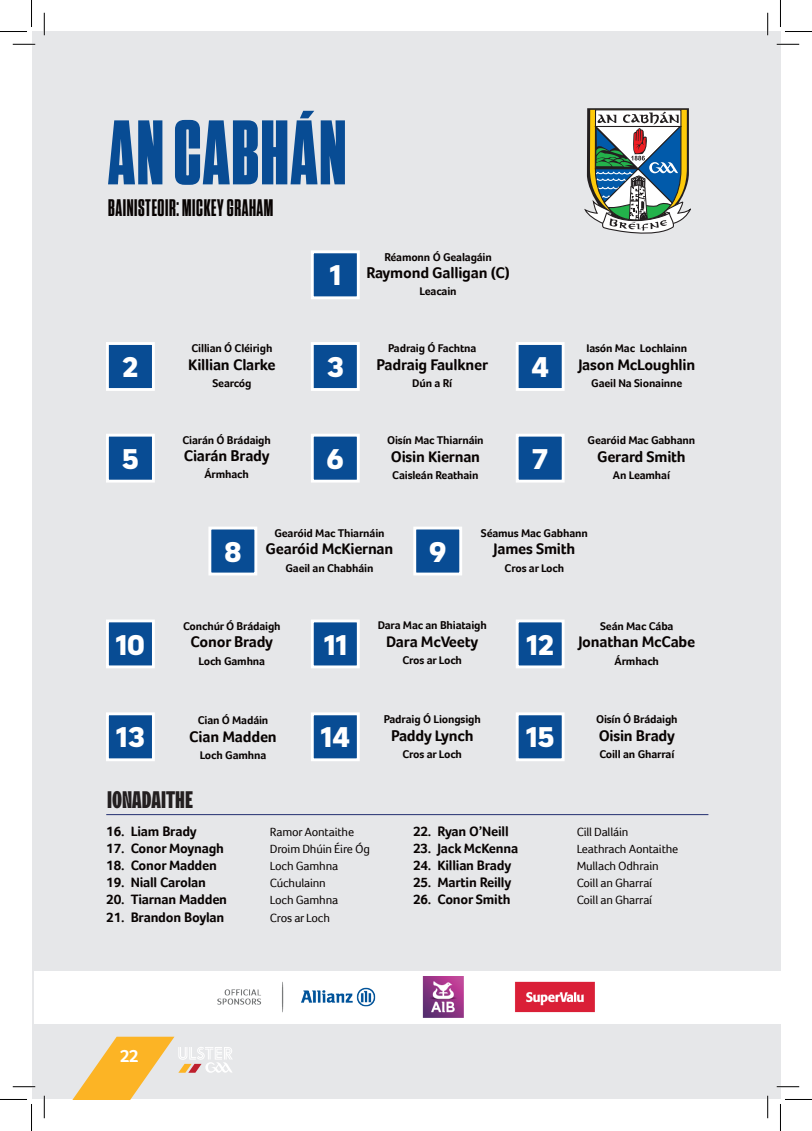
<style>
.page{position:relative;width:812px;height:1131px;background:#fff}
.page>*{position:absolute;margin:0;border:0;box-sizing:border-box;transform-origin:0 0}
.t1{font:900 91.35px "Tungsten Condensed";letter-spacing:.025em;color:#084c94}
.t2{font:900 28.65px "FS Industrie";color:#fff}
.t3{font:700 24px "Tungsten Condensed";letter-spacing:.025em;color:#080302}
.t4{font:900 24px "TT Trailers";color:#231f20}
.t5{font:700 18px "Foco";color:#fff}
.t6{font:700 15.75px "Foco";letter-spacing:-.015em;color:#080302}
.t7{font:700 13.95px "Foco";letter-spacing:-.015em;color:#080302}
.t8{font:12.15px "Foco";letter-spacing:-.015em;color:#080302}
.t9{font:700 11.55px "Foco";letter-spacing:-.015em;color:#080302}
</style>
<div class="page">
<div style="left:32px;top:32px;width:748px;height:1067px;background:#e6e7e9"></div>
<div style="left:515px;top:712px;width:49px;height:49px;background:#084c94;border:3px solid #fff"></div>
<div style="left:515px;top:433px;width:49px;height:49px;background:#084c94;border:3px solid #fff"></div>
<div style="left:515px;top:342px;width:49px;height:49px;background:#084c94;border:3px solid #fff"></div>
<div style="left:515px;top:619px;width:49px;height:49px;background:#084c94;border:3px solid #fff"></div>
<div style="left:413px;top:526px;width:49px;height:49px;background:#084c94;border:3px solid #fff"></div>
<div style="left:311px;top:712px;width:48px;height:49px;background:#084c94;border:3px solid #fff"></div>
<div style="left:311px;top:433px;width:48px;height:49px;background:#084c94;border:3px solid #fff"></div>
<div style="left:311px;top:342px;width:48px;height:49px;background:#084c94;border:3px solid #fff"></div>
<div style="left:311px;top:250px;width:48px;height:49px;background:#084c94;border:3px solid #fff"></div>
<div style="left:311px;top:619px;width:48px;height:49px;background:#084c94;border:3px solid #fff"></div>
<div style="left:208px;top:526px;width:49px;height:49px;background:#084c94;border:3px solid #fff"></div>
<div style="left:106px;top:712px;width:49px;height:49px;background:#084c94;border:3px solid #fff"></div>
<div style="left:106px;top:433px;width:49px;height:49px;background:#084c94;border:3px solid #fff"></div>
<div style="left:106px;top:342px;width:49px;height:49px;background:#084c94;border:3px solid #fff"></div>
<div style="left:106px;top:619px;width:49px;height:49px;background:#084c94;border:3px solid #fff"></div>
<hr style="left:106px;top:814px;width:602px;height:1px;background:#232f71">
<svg style="left:584px;top:108px;width:106px;height:126px;background:#92a19c"></svg>
<div style="left:35px;top:970px;width:732px;height:53px;background:#fff"></div>
<img style="left:217px;top:976px;width:377px;height:41px">
<div style="left:767px;top:970px;width:13px;height:53px;background:#fff"></div>
<svg style="left:73px;top:1036px;width:159px;height:63px"></svg>
<hr style="left:13px;top:43px;width:22px;height:2px;background:#fff">
<hr style="left:776px;top:43px;width:23px;height:2px;background:#fff">
<hr style="left:13px;top:1085px;width:22px;height:2px;background:#fff">
<hr style="left:776px;top:1085px;width:23px;height:2px;background:#fff">
<hr style="left:43px;top:13px;width:2px;height:22px;background:#fff">
<hr style="left:43px;top:1095px;width:2px;height:22px;background:#fff">
<hr style="left:766px;top:13px;width:2px;height:22px;background:#fff">
<hr style="left:766px;top:1095px;width:2px;height:22px;background:#fff">
<svg style="left:13px;top:44px;width:22px;height:1px"></svg>
<svg style="left:776px;top:44px;width:23px;height:1px"></svg>
<svg style="left:13px;top:1086px;width:22px;height:1px"></svg>
<svg style="left:776px;top:1086px;width:23px;height:1px"></svg>
<svg style="left:44px;top:13px;width:1px;height:22px"></svg>
<svg style="left:44px;top:1095px;width:1px;height:22px"></svg>
<svg style="left:767px;top:13px;width:1px;height:22px"></svg>
<svg style="left:767px;top:1095px;width:1px;height:22px"></svg>
<svg style="left:0;top:0;width:32px;height:32px"></svg>
<svg style="left:0;top:1099px;width:32px;height:31px"></svg>
<svg style="left:780px;top:0;width:31px;height:32px"></svg>
<svg style="left:780px;top:1098px;width:31px;height:32px"></svg>
<h1 class="t1" style="left:108px;top:106px;width:239px">AN CABHÁN</h1>
<h3 class="t3" style="left:108px;top:196px;width:167px">BAINISTEOIR: MICKEY GRAHAM</h3>
<h2 class="t2" style="left:122px;top:349px;width:18px">2</h2>
<p class="t9" style="left:191px;top:342px;width:82px">Cillian Ó Cléirigh</p>
<h3 class="t6" style="left:188px;top:355px;width:89px">Killian Clarke</h3>
<p class="t9" style="left:212px;top:376px;width:40px">Searcóg</p>
<h2 class="t2" style="left:329px;top:256px;width:13px">1</h2>
<p class="t9" style="left:384px;top:250px;width:109px">Réamonn Ó Gealagáin</p>
<h3 class="t6" style="left:366px;top:263px;width:145px">Raymond Galligan (C)</h3>
<p class="t9" style="left:419px;top:285px;width:39px">Leacain</p>
<p class="t9" style="left:388px;top:342px;width:90px">Padraig Ó Fachtna</p>
<h3 class="t6" style="left:376px;top:355px;width:113px">Padraig Faulkner</h3>
<p class="t9" style="left:412px;top:376px;width:41px">Dún a Rí</p>
<h2 class="t2" style="left:326px;top:349px;width:19px">3</h2>
<h2 class="t2" style="left:531px;top:349px;width:20px">4</h2>
<p class="t9" style="left:182px;top:433px;width:90px">Ciarán Ó Brádaigh</p>
<h3 class="t6" style="left:184px;top:446px;width:87px">Ciarán Brady</h3>
<p class="t9" style="left:204px;top:467px;width:46px">Ármhach</p>
<p class="t9" style="left:387px;top:433px;width:98px">Oisín Mac Thiarnáin</p>
<h3 class="t6" style="left:390px;top:447px;width:91px">Oisin Kiernan</h3>
<p class="t9" style="left:392px;top:468px;width:88px">Caisleán Reathain</p>
<h2 class="t2" style="left:122px;top:440px;width:19px">5</h2>
<h2 class="t2" style="left:326px;top:440px;width:19px">6</h2>
<h2 class="t2" style="left:532px;top:440px;width:17px">7</h2>
<p class="t9" style="left:586px;top:342px;width:102px">Iasón Mac Lochlainn</p>
<h3 class="t6" style="left:578px;top:355px;width:118px">Jason McLoughlin</h3>
<p class="t9" style="left:591px;top:376px;width:93px">Gaeil Na Sionainne</p>
<p class="t9" style="left:587px;top:433px;width:109px">Gearóid Mac Gabhann</p>
<h3 class="t6" style="left:597px;top:447px;width:90px">Gerard Smith</h3>
<p class="t9" style="left:612px;top:468px;width:59px">An Leamhaí</p>
<h2 class="t2" style="left:115px;top:626px;width:31px">10</h2>
<p class="t9" style="left:274px;top:526px;width:112px">Gearóid Mac Thiarnáin</p>
<h3 class="t6" style="left:265px;top:539px;width:129px">Gearóid McKiernan</h3>
<p class="t9" style="left:285px;top:561px;width:90px">Gaeil an Chabháin</p>
<h2 class="t2" style="left:224px;top:533px;width:19px">8</h2>
<h2 class="t2" style="left:428px;top:533px;width:19px">9</h2>
<p class="t9" style="left:481px;top:526px;width:108px">Séamus Mac Gabhann</p>
<h3 class="t6" style="left:493px;top:539px;width:83px">James Smith</h3>
<p class="t9" style="left:504px;top:561px;width:61px">Cros ar Loch</p>
<p class="t9" style="left:183px;top:619px;width:99px">Conchúr Ó Brádaigh</p>
<h3 class="t6" style="left:190px;top:632px;width:84px">Conor Brady</h3>
<p class="t9" style="left:198px;top:653px;width:68px">Loch Gamhna</p>
<h2 class="t2" style="left:323px;top:626px;width:25px">11</h2>
<p class="t9" style="left:377px;top:618px;width:111px">Dara Mac an Bhiataigh</p>
<h3 class="t6" style="left:386px;top:632px;width:93px">Dara McVeety</h3>
<p class="t9" style="left:402px;top:653px;width:61px">Cros ar Loch</p>
<h2 class="t2" style="left:526px;top:626px;width:29px">12</h2>
<p class="t9" style="left:600px;top:619px;width:75px">Seán Mac Cába</p>
<h3 class="t6" style="left:578px;top:632px;width:118px">Jonathan McCabe</h3>
<p class="t9" style="left:614px;top:653px;width:46px">Ármhach</p>
<p class="t9" style="left:198px;top:713px;width:72px">Cian Ó Madáin</p>
<h3 class="t6" style="left:189px;top:726px;width:89px">Cian Madden</h3>
<p class="t9" style="left:200px;top:748px;width:68px">Loch Gamhna</p>
<h2 class="t2" style="left:116px;top:718px;width:30px">13</h2>
<h2 class="t2" style="left:320px;top:718px;width:31px">14</h2>
<h3 class="t4" style="left:107px;top:786px;width:87px">IONADAITHE</h3>
<p class="t7" style="left:106px;top:822px;width:92px">16. Liam Brady</p>
<p class="t8" style="left:270px;top:824px;width:86px">Ramor Aontaithe</p>
<p class="t7" style="left:106px;top:839px;width:119px">17. Conor Moynagh</p>
<p class="t8" style="left:270px;top:841px;width:101px">Droim Dhúin Éire Óg</p>
<p class="t7" style="left:106px;top:856px;width:112px">18. Conor Madden</p>
<p class="t8" style="left:270px;top:858px;width:70px">Loch Gamhna</p>
<p class="t7" style="left:106px;top:874px;width:101px">19. Niall Carolan</p>
<p class="t8" style="left:270px;top:876px;width:58px">Cúchulainn</p>
<p class="t7" style="left:106px;top:891px;width:122px">20. Tiarnan Madden</p>
<p class="t8" style="left:270px;top:893px;width:70px">Loch Gamhna</p>
<p class="t7" style="left:106px;top:908px;width:119px">21. Brandon Boylan</p>
<p class="t8" style="left:270px;top:910px;width:62px">Cros ar Loch</p>
<p class="t9" style="left:383px;top:712px;width:99px">Padraig Ó Liongsigh</p>
<h3 class="t6" style="left:391px;top:725px;width:84px">Paddy Lynch</h3>
<p class="t9" style="left:402px;top:747px;width:61px">Cros ar Loch</p>
<h2 class="t2" style="left:526px;top:718px;width:30px">15</h2>
<p class="t9" style="left:596px;top:712px;width:83px">Oisín Ó Brádaigh</p>
<h3 class="t6" style="left:598px;top:725px;width:78px">Oisin Brady</h3>
<p class="t9" style="left:599px;top:747px;width:76px">Coill an Gharraí</p>
<p class="t7" style="left:413px;top:822px;width:97px">22. Ryan O’Neill</p>
<p class="t8" style="left:576px;top:824px;width:53px">Cill Dalláin</p>
<p class="t7" style="left:413px;top:839px;width:107px">23. Jack McKenna</p>
<p class="t8" style="left:576px;top:841px;width:103px">Leathrach Aontaithe</p>
<p class="t7" style="left:413px;top:856px;width:100px">24. Killian Brady</p>
<p class="t8" style="left:576px;top:858px;width:84px">Mullach Odhrain</p>
<p class="t7" style="left:413px;top:874px;width:100px">25. Martin Reilly</p>
<p class="t8" style="left:576px;top:876px;width:77px">Coill an Gharraí</p>
<p class="t7" style="left:413px;top:891px;width:99px">26. Conor Smith</p>
<p class="t8" style="left:576px;top:893px;width:77px">Coill an Gharraí</p>
<h3 class="t5" style="left:120px;top:1044px;width:20px">22</h3>
</div>
